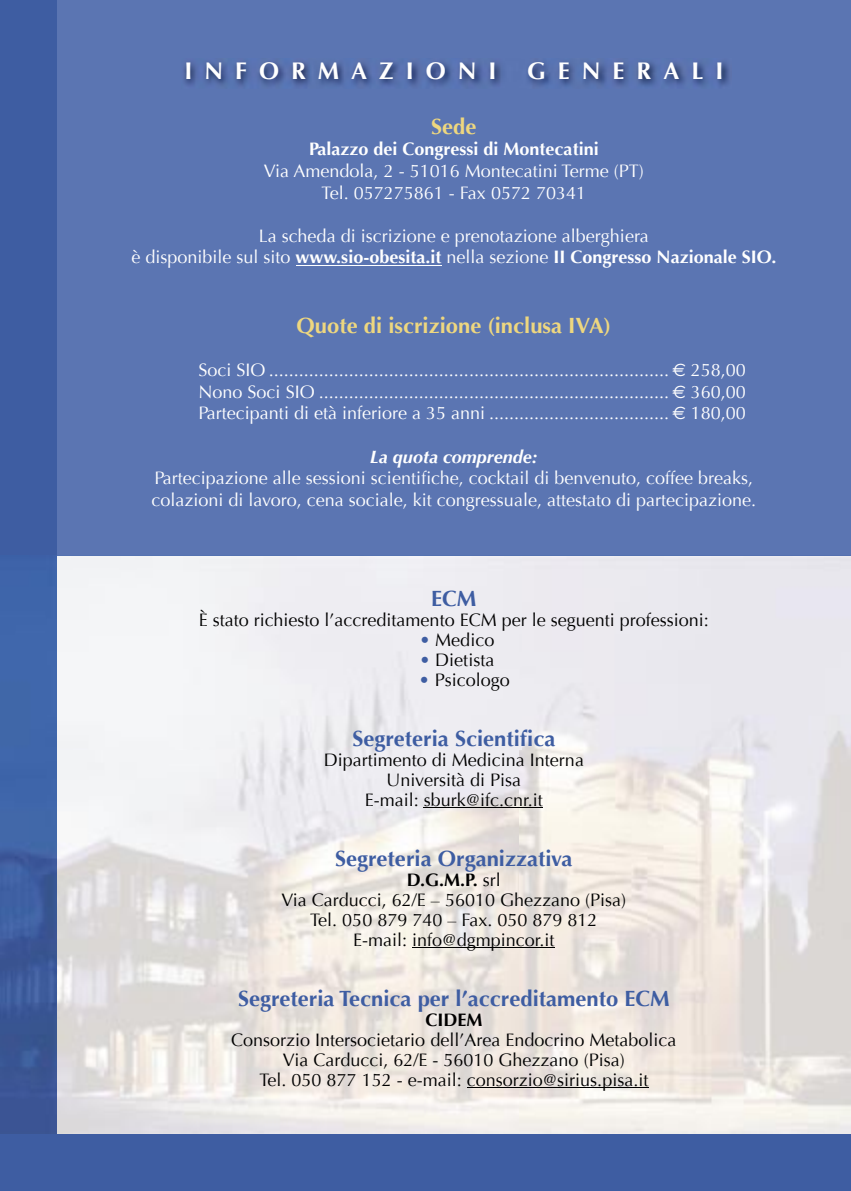
<style>
.page{position:relative;width:851px;height:1191px;background:#fff}
.page>*{position:absolute;margin:0;border:0;box-sizing:border-box;transform-origin:0 0}
.t1{font:700 24px "Optima";letter-spacing:.5em;color:#fff}
.t2{font:700 22px "Optima";color:#3e5da2}
.t3{font:700 22px "Optima";color:#eed77f}
.t4{font:18px/21.6px "Optima";color:#fff;text-align:center}
.t5{font:18px/20px "Optima";color:#000;text-align:center}
.t6{font:700 18px "Optima";color:#fff}
.t7{font:italic 700 18px "Optima";color:#fff}
.t8{font:700 18px "Optima";color:#000}
.s1{font-weight:700}
.s2{font-family:"Euro Sans"}
.s3{color:#3e5da2}
</style>
<div class="page">
<div style="left:57px;top:0;width:793px;height:555px;background:#5b75b2"></div>
<div style="left:0;top:0;width:57px;height:555px;background:#3e5da2"></div>
<img style="left:519px;top:556px;width:331px;height:578px">
<img style="left:57px;top:555px;width:793px;height:1px">
<img style="left:0;top:555px;width:57px;height:579px">
<hr style="left:295px;top:265px;width:146px;height:1px;background:#fff">
<hr style="left:423px;top:807px;width:120px;height:1px;background:#000">
<hr style="left:412px;top:947px;width:142px;height:1px;background:#000">
<hr style="left:466px;top:1087px;width:182px;height:1px;background:#000">
<img style="left:182px;top:59px;width:549px;height:30px">
<div style="left:0;top:1134px;width:850px;height:57px;background:#3e5da2"></div>
<h1 class="t1" style="left:184px;top:57px;width:313px">INFORMAZIONI</h1>
<h1 class="t1" style="left:527px;top:57px;width:198px">GENERALI</h1>
<p class="t3" style="left:431px;top:113px;width:47px">Sede</p>
<p class="t6" style="left:309px;top:139px;width:291px">Palazzo dei Congressi di Montecatini</p>
<p class="t4" style="left:264px;top:160px;width:381px">Via Amendola, 2 - 51016 Montecatini Terme (PT)<br>Tel. 057275861 - Fax 0572 70341</p>
<p class="t4" style="left:131px;top:225px;width:646px">La scheda di iscrizione e prenotazione alberghiera<br>è disponibile sul sito <span class="s1">www.sio-obesita.it</span> nella sezione <span class="s1">II Congresso Nazionale SIO.</span></p>
<p class="t3" style="left:296px;top:313px;width:316px">Quote di iscrizione (inclusa IVA)</p>
<p class="t4" style="left:198px;top:359px;width:549px;text-align:justify">Soci SIO ................................................................................ <span class="s2">€</span> 258,00<br>Nono Soci SIO ...................................................................... <span class="s2">€</span> 360,00<br>Partecipanti di età inferiore a 35 anni .................................... <span class="s2">€</span> 180,00</p>
<p class="t7" style="left:370px;top:446px;width:169px">La quota comprende:</p>
<p class="t4" style="left:151px;top:467px;width:606px;text-align:left">Partecipazione alle sessioni scientifiche, cocktail di benvenuto, coffee breaks, colazioni di lavoro, cena sociale, kit congressuale, attestato di partecipazione.</p>
<p class="t2" style="left:431px;top:585px;width:47px">ECM</p>
<p class="t5" style="left:199px;top:610px;width:511px">È stato richiesto l’accreditamento ECM per le seguenti professioni:</p>
<p class="t5" style="left:419px;top:630px;width:76px"><span class="s3">•</span> Medico</p>
<p class="t5" style="left:419px;top:650px;width:76px"><span class="s3">•</span> Dietista</p>
<p class="t5" style="left:419px;top:670px;width:92px"><span class="s3">•</span> Psicologo</p>
<p class="t2" style="left:352px;top:725px;width:204px">Segreteria Scientifica</p>
<p class="t5" style="left:323px;top:750px;width:262px">Dipartimento di Medicina Interna<br>Università di Pisa<br>E-mail: sburk@ifc.cnr.it</p>
<p class="t2" style="left:335px;top:845px;width:239px">Segreteria Organizzativa</p>
<p class="t5" style="left:281px;top:870px;width:346px"><span class="s1">D.G.M.P.</span> srl<br>Via Carducci, 62/E – 56010 Ghezzano (Pisa)<br>Tel. 050 879 740 – Fax. 050 879 812<br>E-mail: info@dgmpincor.it</p>
<p class="t2" style="left:238px;top:985px;width:433px">Segreteria Tecnica per l’accreditamento ECM</p>
<p class="t8" style="left:425px;top:1009px;width:59px">CIDEM</p>
<p class="t5" style="left:231px;top:1030px;width:447px">Consorzio Intersocietario dell’Area Endocrino Metabolica<br>Via Carducci, 62/E - 56010 Ghezzano (Pisa)<br>Tel. 050 877 152 - e-mail: consorzio@sirius.pisa.it</p>
</div>
